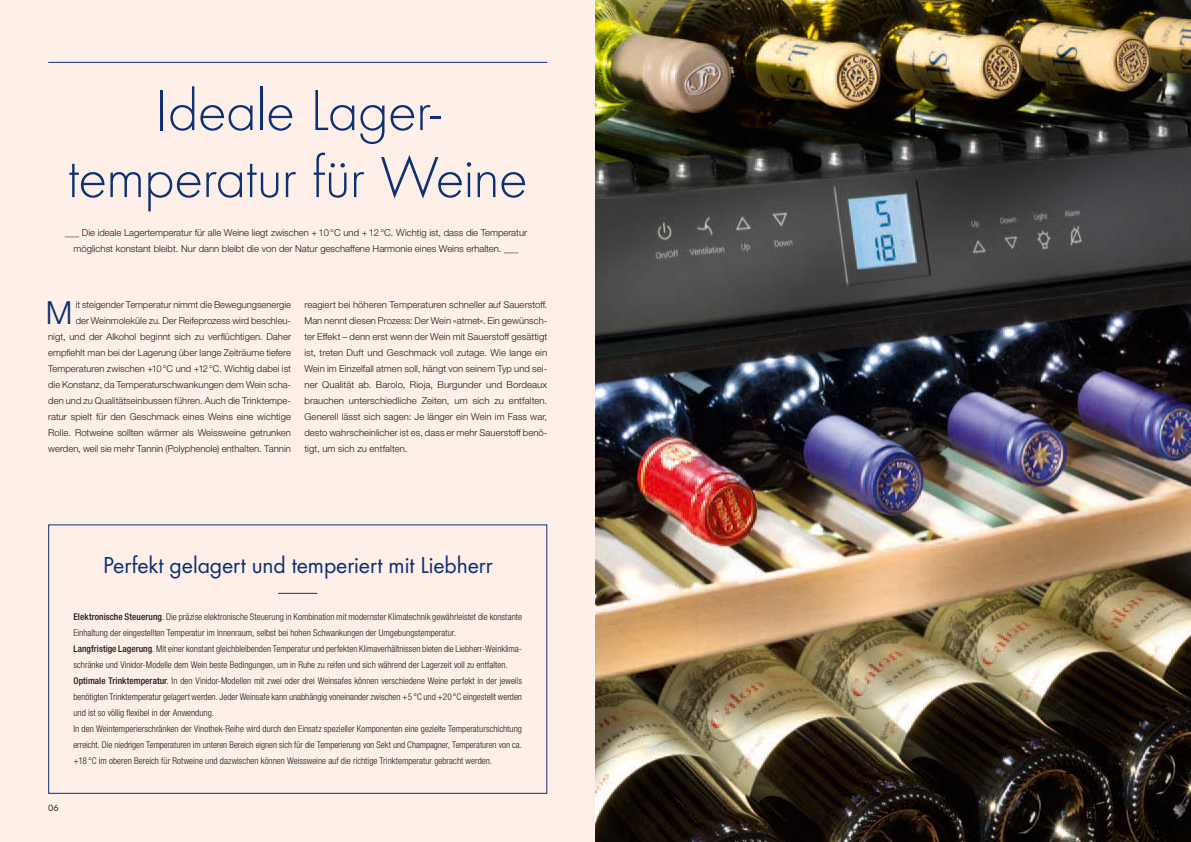
<style>
.page{position:relative;width:1191px;height:842px;background:#fff}
.page>*{position:absolute;margin:0;border:0;box-sizing:border-box;transform-origin:0 0}
.t1{font:300 60px/67px "Futura";letter-spacing:-.015em;color:#0d3174;text-align:center}
.t2{font:300 31.9px "Helvetica Neue LTW1 G";color:#0d3174}
.t3{font:24px "Futura Boo";letter-spacing:-.005em;color:#0d3174}
.t4{font:300 9.5px/16px "Helvetica Neue LTW1 G";color:#1a1a18;text-align:right}
.t5{font:9.5px "Futura Boo";color:#1a1a18}
.t6{font:300 condensed 9.3px/16px "Helvetica Neue LTW1 G";color:#1a1a18}
.s1{font-weight:500}
</style>
<div class="page">
<img style="left:595px;top:0;width:596px;height:842px">
<div style="left:0;top:0;width:595px;height:842px;background:#fef0e8"></div>
<hr style="left:48px;top:62px;width:499px;height:1px;background:#0d3174">
<svg style="left:48px;top:524px;width:500px;height:270px"></svg>
<h1 class="t1" style="left:68px;top:82px;width:462px">Ideale Lager&shy;temperatur für Weine</h1>
<p class="t4" style="left:65px;top:226px;width:464px;text-align:center">___ Die ideale Lagertemperatur für alle Weine liegt zwischen + 10 °C und + 12 °C. Wichtig ist, dass die Temperatur möglichst konstant bleibt. Nur dann bleibt die von der Natur geschaffene Harmonie eines Weins erhalten. ___</p>
<p class="t4" style="left:48px;top:298px;width:244px">it steigender Temperatur nimmt die Bewegungsenergie<br>der Weinmoleküle zu. Der Reifeprozess wird be schleu-<br>nigt, und der Alkohol beginnt sich zu verflüchtigen. Daher em pfiehlt man bei der Lagerung über lange Zeiträume tiefere Temperaturen zwischen +10 °C und +12 °C. Wichtig dabei ist die Konstanz, da Temperaturschwankungen dem Wein scha&shy;den und zu Qualitätseinbussen führen. Auch die Trink tem pe&shy;ratur spielt für den Geschmack eines Weins eine wichtige Rolle. Rotweine sollten wärmer als Weissweine getrunken werden, weil sie mehr Tannin (Polyphenole) enthalten. Tannin</p>
<p class="t4" style="left:304px;top:298px;width:244px;text-align:justify">reagiert bei höheren Temperaturen schneller auf Sauerstoff.<br>Man nennt diesen Prozess: Der Wein »atmet«. Ein gewünsch&shy;ter Effekt – denn erst wenn der Wein mit Sauerstoff gesättigt ist, treten Duft und Geschmack voll zutage. Wie lange ein Wein im Einzelfall atmen soll, hängt von seinem Typ und sei&shy;ner Qualität ab. Barolo, Rioja, Burgunder und Bordeaux brauchen unterschiedliche Zeiten, um sich zu entfalten.<br>Generell lässt sich sagen: Je länger ein Wein im Fass war, desto wahrscheinlicher ist es, dass er mehr Sauerstoff benö&shy;tigt, um sich zu entfalten.</p>
<h2 class="t2" style="left:46px;top:301px;width:28px">M</h2>
<h3 class="t3" style="left:103px;top:554px;width:391px">Perfekt gelagert und temperiert mit Liebherr</h3>
<p class="t6" style="left:73px;top:610px;width:450px"><span class="s1">Elektronische Steuerung</span>. Die präzise elektronische Steuerung in Kombination mit modernster Klimatechnik gewährleistet die konstante Einhaltung der eingestellten Temperatur im Innenraum, selbst bei hohen Schwankungen der Umgebungstemperatur.<br><span class="s1">Langfristige Lagerung</span>. Mit einer konstant gleichbleibenden Temperatur und perfekten Klimaverhältnissen bieten die Liebherr-Weinklima&shy;schränke und Vinidor-Modelle dem Wein beste Bedingungen, um in Ruhe zu reifen und sich während der Lagerzeit voll zu entfalten.<br><span class="s1">Optimale Trinktemperatur</span>. In den Vinidor-Modellen mit zwei oder drei Weinsafes können verschiedene Weine perfekt in der jeweils be nötigten Trinktemperatur gelagert werden. Jeder Weinsafe kann unabhängig voneinander zwischen +5 °C und +20 °C eingestellt werden und ist so völlig flexibel in der Anwendung.<br>In den Weintemperierschränken der Vinothek-Reihe wird durch den Einsatz spezieller Komponenten eine gezielte Temperaturschichtung erreicht. Die niedrigen Temperaturen im unteren Bereich eignen sich für die Temperierung von Sekt und Champagner, Temperaturen von ca. +18 °C im oberen Bereich für Rotweine und dazwischen können Weissweine auf die richtige Trinktemperatur gebracht werden.</p>
<p class="t5" style="left:48px;top:804px;width:12px">06</p>
</div>
